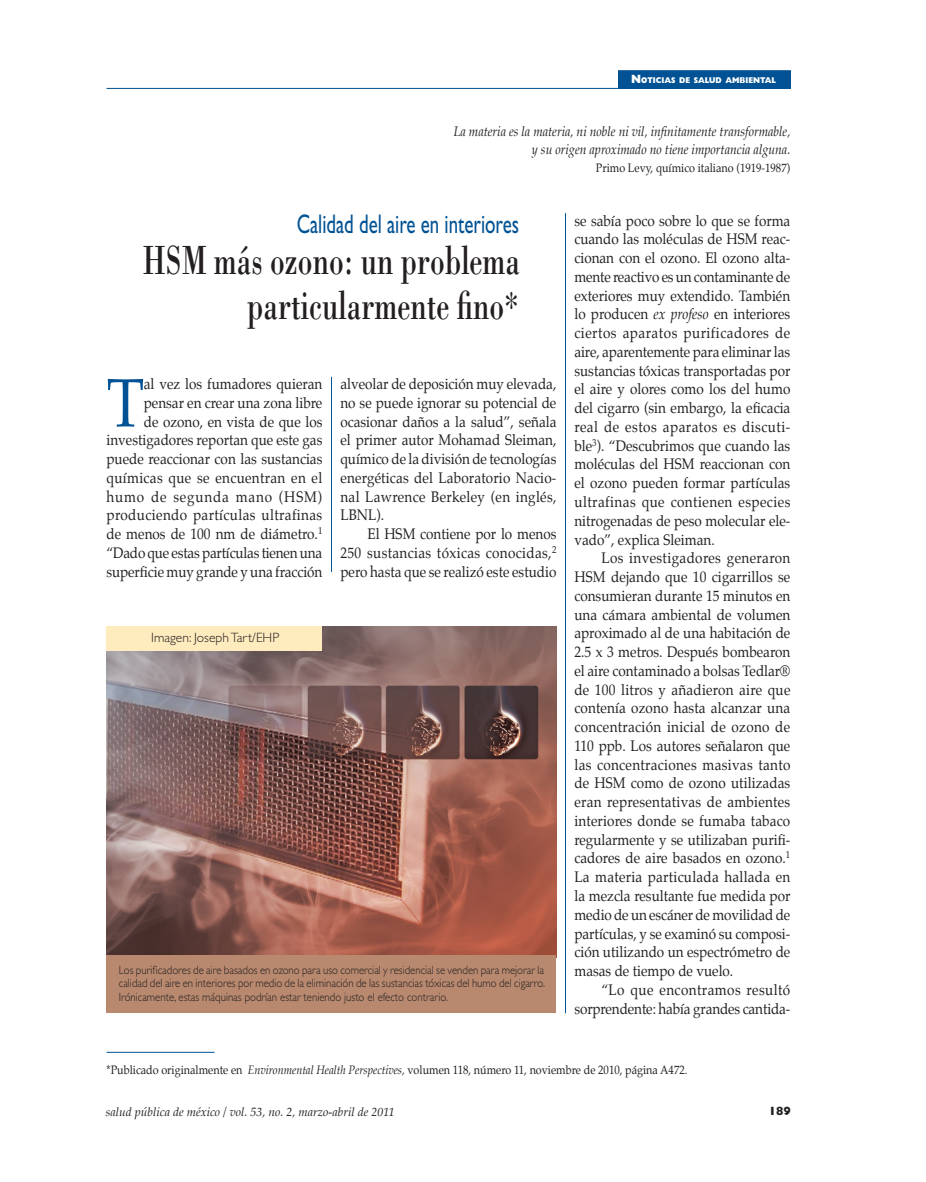
<style>
.page{position:relative;width:926px;height:1182px;background:#fff}
.page>*{position:absolute;margin:0;border:0;box-sizing:border-box;transform-origin:0 0}
.Texto{font:68.7px "Palatino";color:#005294;scale:.9 1}
.TÍTULO{font:42px "Bodoni";color:#231f20;scale:.7 1}
.NIVEL_1{font:27px "Gill Sans";color:#005294;scale:.7 1}
.Texto-2{font:15px/18.8px "Palatino";color:#231f20;text-align:justify;scale:.9 1}
.Texto-3{font:italic 13.5px "Palatino";color:#231f20;scale:.9 1}
.CUADROS{font:300 13.5px "Gill Sans";color:#231f20}
.CUADROS-2{font:300 12px/13.5px "Gill Sans";color:#231f20;text-align:justify;scale:.9 1}
.Texto-4{font:12px "Palatino";color:#231f20;scale:.9 1}
.t1{font:italic 12px "Palatino";color:#231f20}
.t2{font:800 12px "Gill Sans";color:#231f20;scale:.9 1}
.t3{font:800 8.4px "Gill Sans";color:#fff;scale:.9 1}
.s1{font-size:12px}
.s2{font-style:italic}
</style>
<div class="page">
<div style="left:618px;top:70px;width:173px;height:18px;background:#005294;border:1px solid #005294"></div>
<hr style="left:106px;top:88px;width:684px;height:1px;background:#005294">
<hr style="left:331px;top:376px;width:1px;height:195px;background:#005294">
<hr style="left:565px;top:213px;width:1px;height:799px;background:#005294">
<img style="left:106px;top:626px;width:450px;height:329px">
<div style="left:106px;top:955px;width:450px;height:58px;background:#b8896f"></div>
<div style="left:106px;top:626px;width:216px;height:24px;background:#feebbe"></div>
<hr style="left:106px;top:1051px;width:109px;height:1px;background:#005294">
<p class="t3" style="left:631px;top:75px;width:162px"><span class="s1">N</span>OTICIAS DE SALUD AMBIENTAL</p>
<p class="Texto-3" style="left:454px;top:123px;width:376px">La materia es la materia, ni noble ni vil, infinitamente transformable,</p>
<p class="Texto-3" style="left:532px;top:141px;width:289px">y su origen aproximado no tiene importancia alguna.</p>
<p class="Texto-4" style="left:596px;top:160px;width:218px">Primo Levy, químico italiano (1919-1987)</p>
<p class="NIVEL_1" style="left:297px;top:209px;width:319px">Calidad del aire en interiores</p>
<p class="TÍTULO" style="left:143px;top:234px;width:541px">HSM más ozono: un problema</p>
<p class="TÍTULO" style="left:247px;top:279px;width:390px">particularmente fino*</p>
<p class="Texto-2" style="left:574px;top:212px;width:242px">se sabía poco sobre lo que se forma cuando las moléculas de HSM reac&shy;cionan con el ozono. El ozono alta&shy;mente reactivo es un contaminante de exteriores muy extendido. También lo producen <span class="s2">ex profeso</span> en interiores ciertos aparatos purificadores de aire, aparentemente para eliminar las sustancias tóxicas transportadas por el aire y olores como los del humo del cigarro (sin embargo, la eficacia real de estos aparatos es discuti&shy;ble<sup>3</sup>). “Descubrimos que cuando las moléculas del HSM reaccionan con el ozono pueden formar partículas ultrafinas que contienen especies nitrogenadas de peso molecular ele&shy;vado”, explica Sleiman.</p>
<p class="Texto-2" style="left:574px;top:550px;width:242px;text-indent:27px">Los investigadores generaron HSM dejando que 10 cigarrillos se consumieran durante 15 minutos en una cámara ambiental de volumen aproximado al de una habitación de 2.5 x 3 metros. Después bombearon el aire contaminado a bolsas Tedlar® de 100 litros y añadieron aire que contenía ozono hasta alcanzar una concentración inicial de ozono de 110 ppb. Los autores señalaron que las concentraciones masivas tanto de HSM como de ozono utilizadas eran representativas de ambientes interiores donde se fumaba tabaco regularmente y se utilizaban purifi&shy;cadores de aire basados en ozono.<sup>1<br></sup>La materia particulada hallada en la mezcla resultante fue medida por medio de un escáner de movilidad de partículas, y se examinó su composi&shy;ción utilizando un espectrómetro de masas de tiempo de vuelo.</p>
<p class="Texto-2" style="left:574px;top:981px;width:241px;text-align:right">“Lo que encontramos resultó sorprendente: había grandes cantida-</p>
<p class="Texto-2" style="left:106px;top:376px;width:241px;text-align:right">al vez los fumadores quieran pensar en crear una zona libre<br>de ozono, en vista de que los investigadores reportan que este gas puede reaccionar con las sustancias químicas que se encuentran en el humo de segunda mano (HSM) produciendo partículas ultrafinas de menos de 100 nm de diámetro.<sup>1 </sup>“Dado que estas partículas tienen una superficie muy grande y una fracción</p>
<p class="Texto-2" style="left:340px;top:376px;width:241px">alveolar de deposición muy elevada, no se puede ignorar su potencial de ocasionar daños a la salud”, señala el primer autor Mohamad Sleiman, químico de la división de tecnologías energéticas del Laboratorio Nacio&shy;nal Lawrence Berkeley (en inglés, LBNL).</p>
<p class="Texto" style="left:106px;top:358px;width:44px">T</p>
<p class="Texto-2" style="left:340px;top:526px;width:241px;text-indent:27px">El HSM contiene por lo menos 250 sustancias tóxicas conocidas,<sup>2 </sup>pero hasta que se realizó este estudio</p>
<p class="CUADROS" style="left:151px;top:630px;width:130px">Imagen: Joseph Tart/EHP</p>
<p class="CUADROS-2" style="left:119px;top:962px;width:475px">Los purificadores de aire basados en ozono para uso comercial y residencial se venden para mejorar la calidad del aire en interiores por medio de la eliminación de las sustancias tóxicas del humo del cigarro.<br>Irónicamente, estas máquinas podrían estar teniendo justo el efecto contrario.</p>
<p class="Texto-4" style="left:106px;top:1061px;width:647px">*Publicado originalmente en <span class="s2">Environmental Health Perspectives,</span> volumen 118, número 11, noviembre de 2010, página A472.</p>
<p class="t1" style="left:106px;top:1104px;width:290px">salud pública de méxico / vol. 53, no. 2, marzo-abril de 2011</p>
<p class="t2" style="left:769px;top:1103px;width:26px">189</p>
</div>
